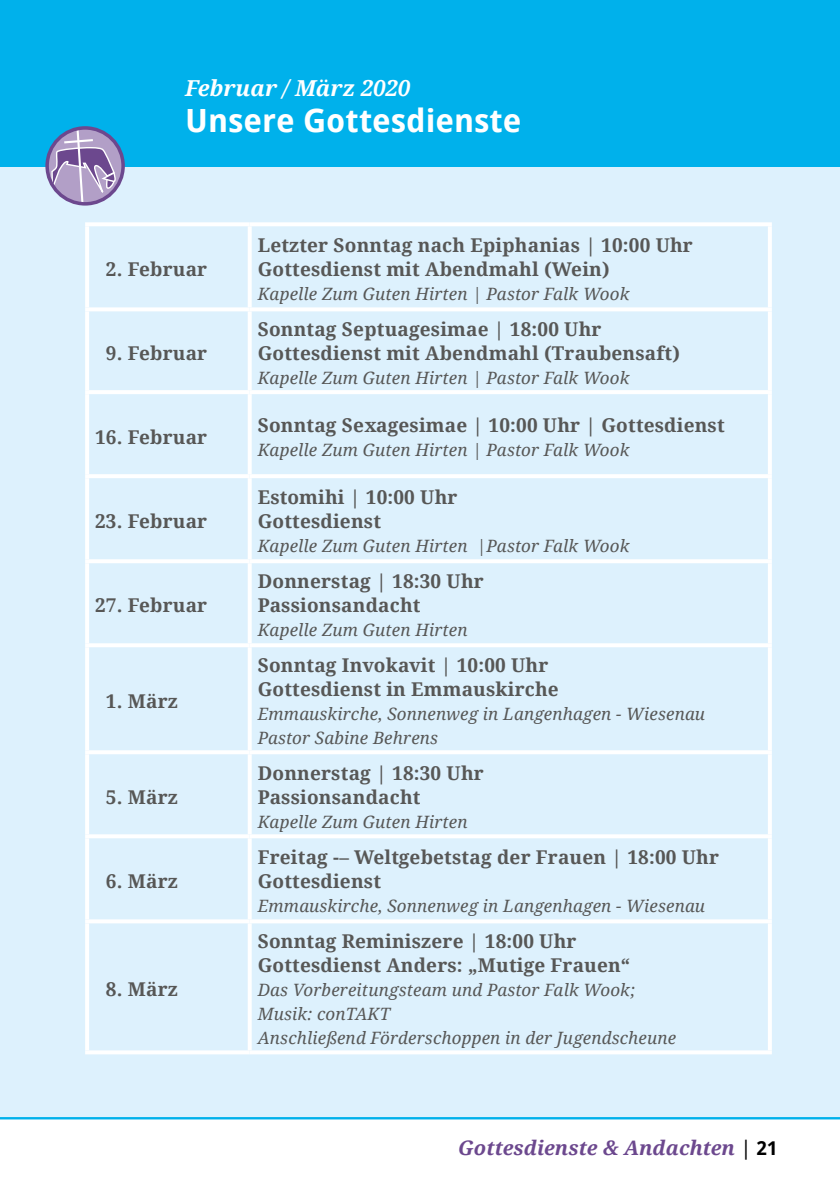
<style>
.page{position:relative;width:840px;height:1191px;background:#fff}
.page>*{position:absolute;margin:0;border:0;box-sizing:border-box;transform-origin:0 0}
.t1{font:700 32px "Droid Sans";color:#fff}
.t2{font:italic 700 22px "Droid Serif";color:#fff}
.t3{font:italic 700 20px "Droid Serif";color:#6c488e}
.t4{font:700 19px/24px "Droid Serif";letter-spacing:.01em;color:#575756}
.t5{font:italic 17px/24px "Droid Serif";letter-spacing:.01em;color:#575756}
.s1{color:#000}
.s2{font-family:"Droid Sans";font-style:normal;font-size:19px;color:#000}
</style>
<div class="page">
<hr style="left:0;top:1117px;width:839px;height:2px;background:#00b1eb">
<div style="left:0;top:0;width:839px;height:167px;background:#00b1eb"></div>
<div style="left:0;top:167px;width:839px;height:950px;background:#ddf1fd"></div>
<hr style="left:85px;top:222px;width:164px;height:4px;background:#fff">
<hr style="left:85px;top:226px;width:4px;height:81px;background:#fff">
<hr style="left:249px;top:222px;width:522px;height:4px;background:#fff">
<svg style="left:247px;top:226px;width:4px;height:81px"></svg>
<svg style="left:767px;top:226px;width:4px;height:81px"></svg>
<svg style="left:85px;top:307px;width:164px;height:4px"></svg>
<hr style="left:85px;top:311px;width:4px;height:79px;background:#fff">
<svg style="left:249px;top:307px;width:522px;height:4px;background:#fbfdfe"></svg>
<svg style="left:247px;top:311px;width:4px;height:79px"></svg>
<svg style="left:767px;top:311px;width:4px;height:79px"></svg>
<hr style="left:85px;top:390px;width:164px;height:4px;background:#fff">
<hr style="left:85px;top:394px;width:4px;height:80px;background:#fff">
<hr style="left:249px;top:390px;width:522px;height:4px;background:#fff">
<svg style="left:247px;top:394px;width:4px;height:80px"></svg>
<svg style="left:768px;top:394px;width:3px;height:80px"></svg>
<hr style="left:85px;top:474px;width:164px;height:4px;background:#fff">
<hr style="left:85px;top:478px;width:4px;height:81px;background:#fff">
<hr style="left:249px;top:474px;width:522px;height:4px;background:#fff">
<svg style="left:247px;top:478px;width:4px;height:81px"></svg>
<svg style="left:768px;top:478px;width:3px;height:81px"></svg>
<hr style="left:85px;top:559px;width:164px;height:4px;background:#fff">
<hr style="left:85px;top:563px;width:4px;height:80px;background:#fff">
<hr style="left:249px;top:559px;width:522px;height:4px;background:#fff">
<svg style="left:247px;top:563px;width:4px;height:80px"></svg>
<svg style="left:768px;top:563px;width:3px;height:80px"></svg>
<hr style="left:85px;top:643px;width:164px;height:4px;background:#fff">
<hr style="left:85px;top:647px;width:4px;height:103px;background:#fff">
<hr style="left:249px;top:643px;width:522px;height:4px;background:#fff">
<svg style="left:247px;top:647px;width:4px;height:103px"></svg>
<svg style="left:767px;top:647px;width:4px;height:103px"></svg>
<hr style="left:85px;top:750px;width:164px;height:4px;background:#fff">
<hr style="left:85px;top:754px;width:4px;height:80px;background:#fff">
<hr style="left:249px;top:750px;width:522px;height:4px;background:#fff">
<svg style="left:247px;top:754px;width:4px;height:80px"></svg>
<svg style="left:767px;top:754px;width:4px;height:80px"></svg>
<hr style="left:85px;top:834px;width:164px;height:4px;background:#fff">
<hr style="left:85px;top:838px;width:4px;height:81px;background:#fff">
<hr style="left:249px;top:834px;width:522px;height:4px;background:#fff">
<svg style="left:247px;top:838px;width:4px;height:81px"></svg>
<svg style="left:767px;top:838px;width:4px;height:81px"></svg>
<svg style="left:85px;top:919px;width:164px;height:4px"></svg>
<hr style="left:85px;top:923px;width:4px;height:127px;background:#fff">
<svg style="left:249px;top:919px;width:522px;height:4px;background:#fbfdfe"></svg>
<svg style="left:247px;top:923px;width:4px;height:127px"></svg>
<svg style="left:767px;top:923px;width:4px;height:127px"></svg>
<svg style="left:85px;top:1050px;width:164px;height:4px"></svg>
<svg style="left:249px;top:1050px;width:522px;height:4px;background:#fbfdfe"></svg>
<svg style="left:51px;top:129px;width:67px;height:73px;background:#a196c2"></svg>
<div style="left:45px;top:126px;width:80px;height:80px;border:4px solid #6c488e;border-radius:50%"></div>
<p class="t2" style="left:185px;top:74px;width:226px">Februar / März 2020</p>
<h1 class="t1" style="left:185px;top:100px;width:337px">Unsere Gottesdienste</h1>
<p class="t4" style="left:106px;top:257px;width:103px">2. Februar</p>
<p class="t4" style="left:106px;top:341px;width:103px">9. Februar</p>
<p class="t4" style="left:95px;top:425px;width:114px">16. Februar</p>
<p class="t4" style="left:95px;top:509px;width:114px">23. Februar</p>
<p class="t4" style="left:95px;top:593px;width:114px">27. Februar</p>
<p class="t4" style="left:106px;top:689px;width:73px">1. März</p>
<p class="t4" style="left:106px;top:785px;width:73px">5. März</p>
<p class="t4" style="left:106px;top:869px;width:73px">6. März</p>
<p class="t4" style="left:106px;top:977px;width:73px">8. März</p>
<p class="t4" style="left:257px;top:233px;width:436px">Letzter Sonntag nach Epiphanias | 10:00 Uhr<br>Gottesdienst mit Abendmahl (Wein)</p>
<p class="t5" style="left:257px;top:282px;width:373px">Kapelle Zum Guten Hirten | Pastor Falk Wook</p>
<p class="t4" style="left:257px;top:317px;width:423px">Sonntag Septuagesimae | 18:00 Uhr<br>Gottesdienst mit Abendmahl (Traubensaft)</p>
<p class="t5" style="left:257px;top:366px;width:373px">Kapelle Zum Guten Hirten | Pastor Falk Wook</p>
<p class="t4" style="left:257px;top:413px;width:468px">Sonntag Sexagesimae | 10:00 Uhr | Gottesdienst</p>
<p class="t5" style="left:257px;top:438px;width:373px">Kapelle Zum Guten Hirten | Pastor Falk Wook</p>
<p class="t4" style="left:257px;top:485px;width:201px">Estomihi | 10:00 Uhr<br>Gottesdienst</p>
<p class="t5" style="left:257px;top:534px;width:373px">Kapelle Zum Guten Hirten |Pastor Falk Wook</p>
<p class="t4" style="left:257px;top:569px;width:227px">Donnerstag | 18:30 Uhr<br>Passionsandacht</p>
<p class="t5" style="left:257px;top:618px;width:211px">Kapelle Zum Guten Hirten</p>
<p class="t4" style="left:257px;top:653px;width:302px">Sonntag Invokavit | 10:00 Uhr<br>Gottesdienst in Emmauskirche</p>
<p class="t5" style="left:257px;top:702px;width:448px">Emmauskirche, Sonnenweg in Langenhagen - Wiesenau<br>Pastor Sabine Behrens</p>
<p class="t4" style="left:257px;top:761px;width:227px">Donnerstag | 18:30 Uhr<br>Passionsandacht</p>
<p class="t5" style="left:257px;top:810px;width:211px">Kapelle Zum Guten Hirten</p>
<p class="t4" style="left:257px;top:845px;width:462px">Freitag -– Weltgebetstag der Frauen | 18:00 Uhr<br>Gottesdienst</p>
<p class="t5" style="left:257px;top:894px;width:448px">Emmauskirche, Sonnenweg in Langenhagen - Wiesenau</p>
<p class="t4" style="left:257px;top:929px;width:374px">Sonntag Reminiszere | 18:00 Uhr<br>Gottesdienst Anders: „Mutige Frauen“</p>
<p class="t5" style="left:257px;top:978px;width:420px">Das Vorbereitungsteam und Pastor Falk Wook;<br>Musik: conTAKT<br>Anschließend Förderschoppen in der Jugendscheune</p>
<p class="t3" style="left:458px;top:1135px;width:321px">Gottesdienste &amp; Andachten <span class="s1">|</span> <span class="s2">21</span></p>
</div>
